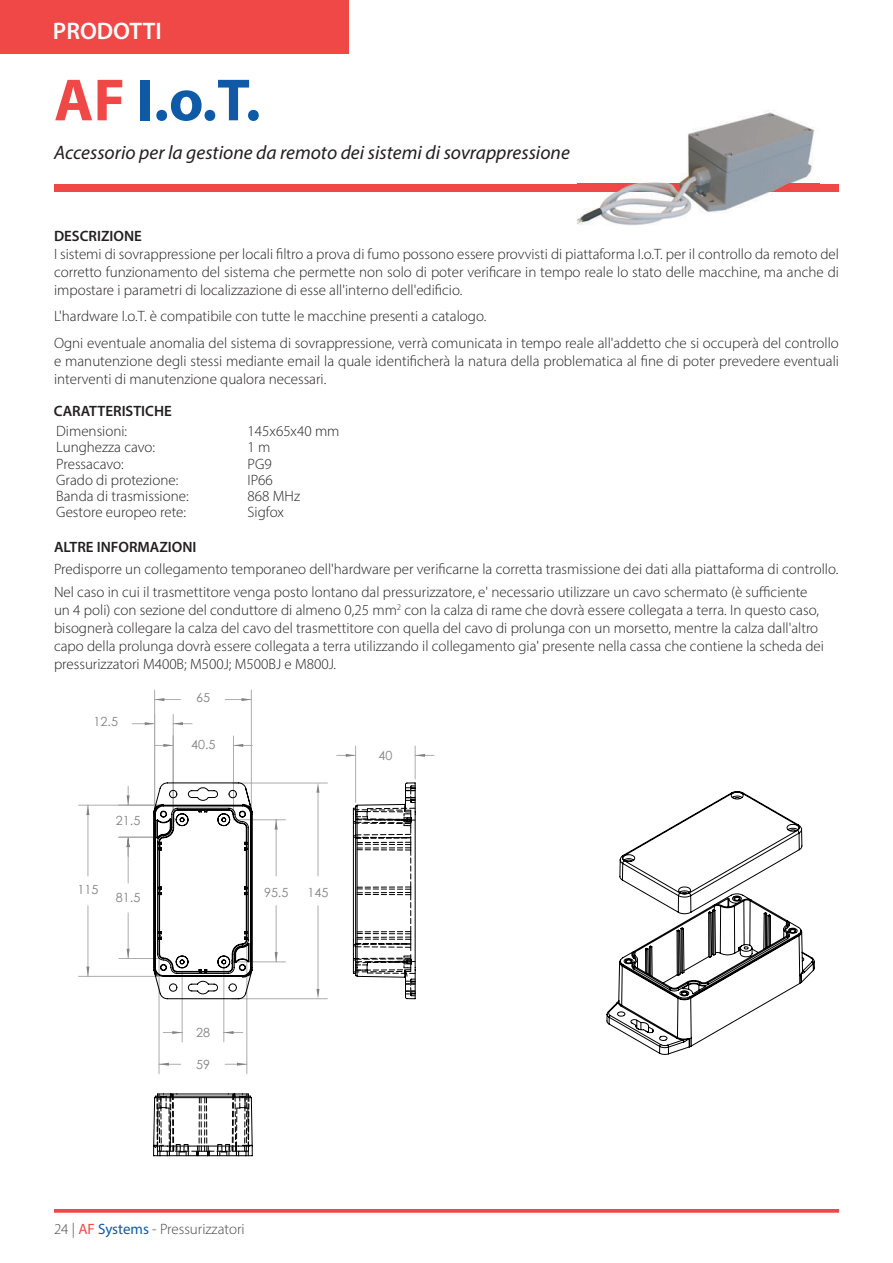
<style>
.page{position:relative;width:893px;height:1263px;background:#fff}
.page>*{position:absolute;margin:0;border:0;box-sizing:border-box;transform-origin:0 0}
.t1{font:700 60px "Myriad Pro";color:#0e5aa7}
.t2{font:600 24px "Myriad Pro";color:#fff}
.t3{font:italic 19.5px "Myriad Pro";color:#231f20}
.t4{font:300 15px/18px "Myriad Pro";color:#231f20}
.t5{font:600 15px "Myriad Pro";color:#231f20}
.t6{font:300 15px "Myriad Pro";color:#464748}
.t7{font:12.6px "Century Gothic";color:#828282}
.s1{color:#ef4846}
.s2{font-weight:400;color:#ef4846}
.s3{font-weight:400;color:#0e5aa7}
</style>
<div class="page">
<div style="left:0;top:0;width:349px;height:54px;background:#ef4846"></div>
<svg style="left:54px;top:1209px;width:785px;height:4px;background:#f05351"></svg>
<svg style="left:606px;top:791px;width:209px;height:264px"></svg>
<hr style="left:78px;top:976px;width:82px;height:1px;background:#adadad">
<hr style="left:78px;top:805px;width:82px;height:1px;background:#adadad">
<hr style="left:247px;top:944px;width:1px;height:130px;background:#adadad">
<hr style="left:159px;top:958px;width:1px;height:116px;background:#adadad">
<hr style="left:251px;top:690px;width:1px;height:120px;background:#adadad">
<hr style="left:154px;top:690px;width:1px;height:120px;background:#adadad">
<svg style="left:86px;top:698px;width:339px;height:368px"></svg>
<svg style="left:153px;top:782px;width:263px;height:217px"></svg>
<svg style="left:353px;top:785px;width:62px;height:211px"></svg>
<svg style="left:153px;top:1093px;width:100px;height:63px"></svg>
<div style="left:54px;top:184px;width:785px;height:7px;background:#ef4846"></div>
<img style="left:577px;top:111px;width:243px;height:114px">
<img style="left:577px;top:184px;width:243px;height:7px">
<h2 class="t2" style="left:53px;top:15px;width:110px">PRODOTTI</h2>
<h1 class="t1" style="left:54px;top:61px;width:208px"><span class="s1">AF</span> I.o.T.</h1>
<h3 class="t3" style="left:54px;top:141px;width:517px">Accessorio per la gestione da remoto dei sistemi di sovrappressione</h3>
<p class="t5" style="left:54px;top:226px;width:89px">DESCRIZIONE</p>
<p class="t4" style="left:54px;top:245px;width:786px;text-align:justify">I sistemi di sovrappressione per locali filtro a prova di fumo possono essere provvisti di piattaforma I.o.T. per il controllo da remoto del corretto funzionamento del sistema che permette non solo di poter verificare in tempo reale lo stato delle macchine, ma anche di impostare i parametri di localizzazione di esse all'interno dell'edificio.</p>
<p class="t4" style="left:54px;top:303px;width:786px;line-height:26.5px">L'hardware I.o.T. è compatibile con tutte le macchine presenti a catalogo.<br>Ogni eventuale anomalia del sistema di sovrappressione, verrà comunicata in tempo reale all'addetto che si occuperà del controllo</p>
<p class="t4" style="left:54px;top:352px;width:786px">e manutenzione degli stessi mediante email la quale identificherà la natura della problematica al fine di poter prevedere eventuali interventi di manutenzione qualora necessari.</p>
<p class="t5" style="left:54px;top:402px;width:120px">CARATTERISTICHE</p>
<p class="t4" style="left:56px;top:422px;width:72px">Dimensioni:</p>
<p class="t4" style="left:248px;top:422px;width:93px">145x65x40 mm</p>
<p class="t4" style="left:56px;top:438px;width:100px">Lunghezza cavo:</p>
<p class="t4" style="left:248px;top:438px;width:24px">1 m</p>
<p class="t4" style="left:56px;top:454px;width:69px">Pressacavo:</p>
<p class="t4" style="left:248px;top:454px;width:26px">PG9</p>
<p class="t4" style="left:56px;top:471px;width:124px">Grado di protezione:</p>
<p class="t4" style="left:248px;top:471px;width:27px">IP66</p>
<p class="t4" style="left:56px;top:487px;width:134px">Banda di trasmissione:</p>
<p class="t4" style="left:248px;top:487px;width:54px">868 MHz</p>
<p class="t4" style="left:56px;top:503px;width:131px">Gestore europeo rete:</p>
<p class="t4" style="left:248px;top:503px;width:38px">Sigfox</p>
<p class="t5" style="left:54px;top:537px;width:144px">ALTRE INFORMAZIONI</p>
<p class="t4" style="left:54px;top:558px;width:786px;line-height:22.2px">Predisporre un collegamento temporaneo dell'hardware per verificarne la corretta trasmissione dei dati alla piattaforma di controllo.<br>Nel caso in cui il trasmettitore venga posto lontano dal pressurizzatore, e' necessario utilizzare un cavo schermato (è sufficiente</p>
<p class="t4" style="left:54px;top:600px;width:771px">un 4 poli) con sezione del conduttore di almeno 0,25 mm<sup>2</sup> con la calza di rame che dovrà essere collegata a terra. In questo caso, bisognerà collegare la calza del cavo del trasmettitore con quella del cavo di prolunga con un morsetto, mentre la calza dall'altro capo della prolunga dovrà essere collegata a terra utilizzando il collegamento gia' presente nella cassa che contiene la scheda dei pressurizzatori M400B; M500J; M500BJ e M800J.</p>
<p class="t7" style="left:94px;top:713px;width:26px">12.5</p>
<p class="t7" style="left:116px;top:811px;width:26px">21.5</p>
<p class="t7" style="left:196px;top:689px;width:15px">65</p>
<p class="t7" style="left:191px;top:736px;width:26px">40.5</p>
<p class="t7" style="left:78px;top:881px;width:22px">115</p>
<p class="t7" style="left:264px;top:883px;width:26px">95.5</p>
<p class="t7" style="left:308px;top:883px;width:22px">145</p>
<p class="t7" style="left:116px;top:888px;width:26px">81.5</p>
<p class="t7" style="left:196px;top:1024px;width:15px">28</p>
<p class="t7" style="left:196px;top:1055px;width:15px">59</p>
<p class="t7" style="left:378px;top:747px;width:15px">40</p>
<p class="t6" style="left:54px;top:1219px;width:192px">24 | <span class="s2">AF</span> <span class="s3">Systems</span> - Pressurizzatori</p>
</div>
